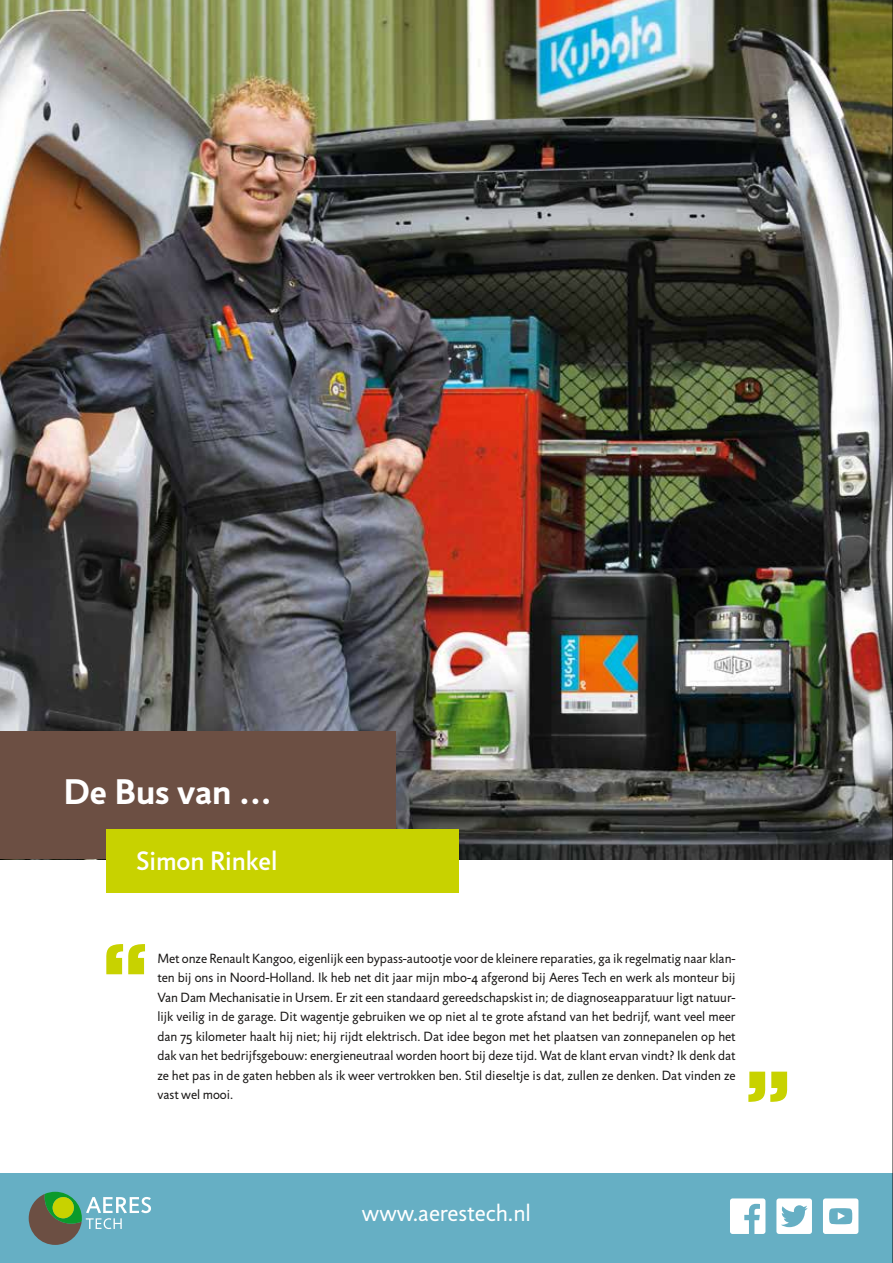
<style>
.page{position:relative;width:893px;height:1263px;background:#fff}
.page>*{position:absolute;margin:0;border:0;box-sizing:border-box;transform-origin:0 0}
.t1{font:700 36px "Jigsaw";color:#fff}
.t2{font:500 27px "Jigsaw";color:#fff}
.t3{font:24px "Jigsaw";color:#fff}
.t4{font:13.5px/19.5px "Jigsaw";color:#1a1817;text-align:justify}
</style>
<div class="page">
<img style="left:0;top:0;width:892px;height:859px">
<div style="left:0;top:1174px;width:893px;height:89px;background:#66afc4"></div>
<svg style="left:29px;top:1192px;width:122px;height:53px"></svg>
<svg style="left:823px;top:1198px;width:35px;height:36px"></svg>
<svg style="left:776px;top:1198px;width:36px;height:36px"></svg>
<svg style="left:730px;top:1198px;width:35px;height:36px"></svg>
<svg style="left:748px;top:1071px;width:39px;height:31px"></svg>
<svg style="left:106px;top:944px;width:39px;height:30px"></svg>
<div style="left:0;top:731px;width:395px;height:128px;background:#6c4f43"></div>
<div style="left:106px;top:829px;width:353px;height:64px;background:#c8d200"></div>
<hr style="left:892px;top:0;width:1px;height:1263px;background:#1a1817">
<h1 class="t1" style="left:64px;top:769px;width:209px">De Bus van ...</h1>
<h2 class="t2" style="left:136px;top:844px;width:143px">Simon Rinkel</h2>
<p class="t4" style="left:157px;top:948px;width:580px">Met onze Renault Kangoo, eigenlijk een bypass-autootje voor de kleinere reparaties, ga ik regelmatig naar klan&shy;ten bij ons in Noord-Holland. Ik heb net dit jaar mijn mbo-4 afgerond bij Aeres Tech en werk als monteur bij Van Dam Mechanisatie in Ursem. Er zit een standaard gereedschapskist in; de diagnoseapparatuur ligt natuur&shy;lijk veilig in de garage. Dit wagentje gebruiken we op niet al te grote afstand van het bedrijf, want veel meer dan 75 kilometer haalt hij niet; hij rijdt elektrisch. Dat idee begon met het plaatsen van zonnepanelen op het dak van het bedrijfsgebouw: energieneutraal worden hoort bij deze tijd. Wat de klant ervan vindt? Ik denk dat ze het pas in de gaten hebben als ik weer vertrokken ben. Stil dieseltje is dat, zullen ze denken. Dat vinden ze vast wel mooi.</p>
<h3 class="t3" style="left:362px;top:1198px;width:171px">www.aerestech.nl</h3>
</div>
